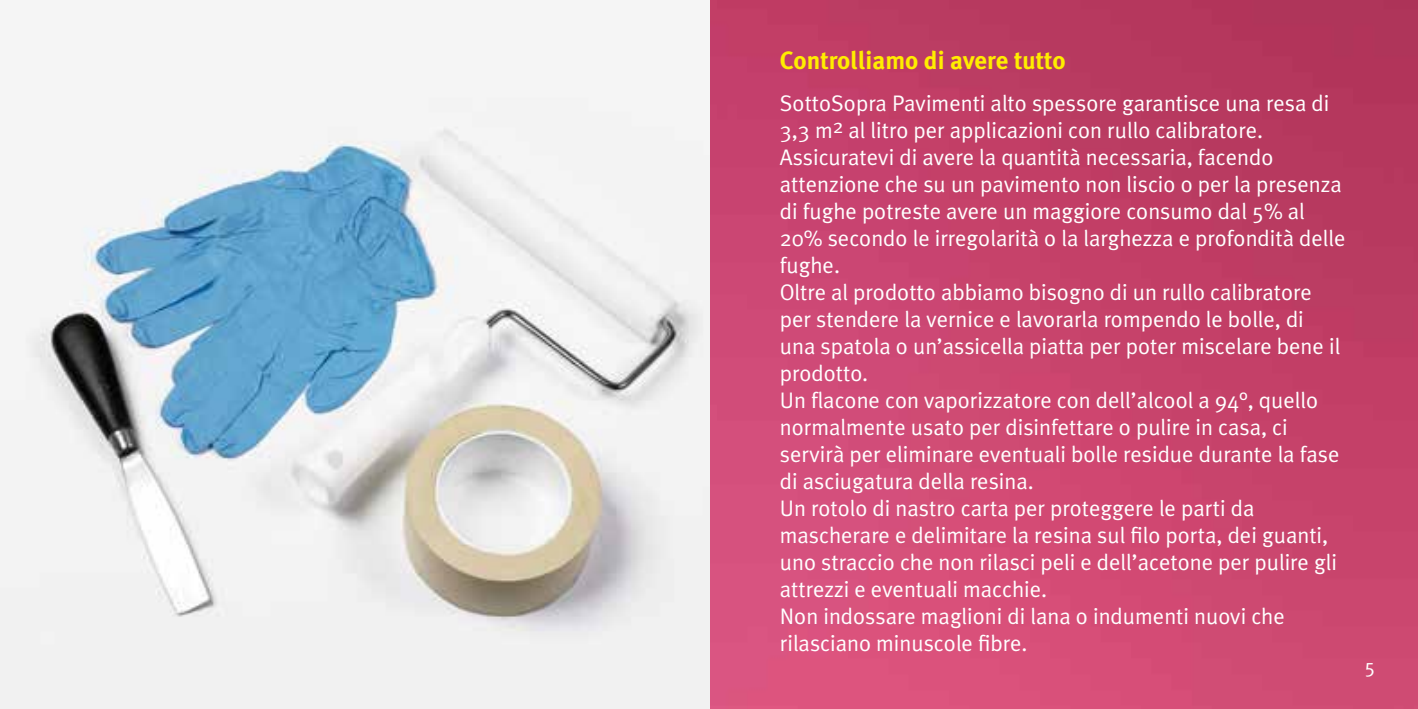
<style>
.page{position:relative;width:1418px;height:709px;background:#fff}
.page>*{position:absolute;margin:0;border:0;box-sizing:border-box;transform-origin:0 0}
.t1{font:700 25px "Meta Plus";color:#ffed00}
.t2{font:22.5px/27px "Meta Plus Normal";color:#fff}
.t3{font:20px "Meta Plus Normal Caps";color:#fff}
</style>
<div class="page">
<div style="left:0;top:0;width:1417px;height:709px;background:linear-gradient(to bottom,#b7385f,#d9517b)"></div>
<img style="left:0;top:0;width:709px;height:709px">
<p class="t1" style="left:780px;top:46px;width:287px">Controlliamo di avere tutto</p>
<p class="t2" style="left:780px;top:89px;width:567px">SottoSopra Pavimenti alto spessore garantisce una resa di 3,3 m<sup>2</sup> al litro per applicazioni con rullo calibratore.<br>Assicuratevi di avere la quantità necessaria, facendo attenzione che su un pavimento non liscio o per la presenza di fughe potreste avere un maggiore consumo dal 5% al 20% secondo le irregolarità o la larghezza e profondità delle fughe.<br>Oltre al prodotto abbiamo bisogno di un rullo calibratore per stendere la vernice e lavorarla rompendo le bolle, di<br>una spatola o un’assicella piatta per poter miscelare bene il prodotto.<br>Un flacone con vaporizzatore con dell’alcool a 94°, quello normalmente usato per disinfettare o pulire in casa, ci servirà per eliminare eventuali bolle residue durante la fase di asciugatura della resina.<br>Un rotolo di nastro carta per proteggere le parti da mascherare e delimitare la resina sul filo porta, dei guanti, uno straccio che non rilasci peli e dell’acetone per pulire gli attrezzi e eventuali macchie.<br>Non indossare maglioni di lana o indumenti nuovi che rilasciano minuscole fibre.</p>
<p class="t3" style="left:1364px;top:657px;width:12px">5</p>
</div>
